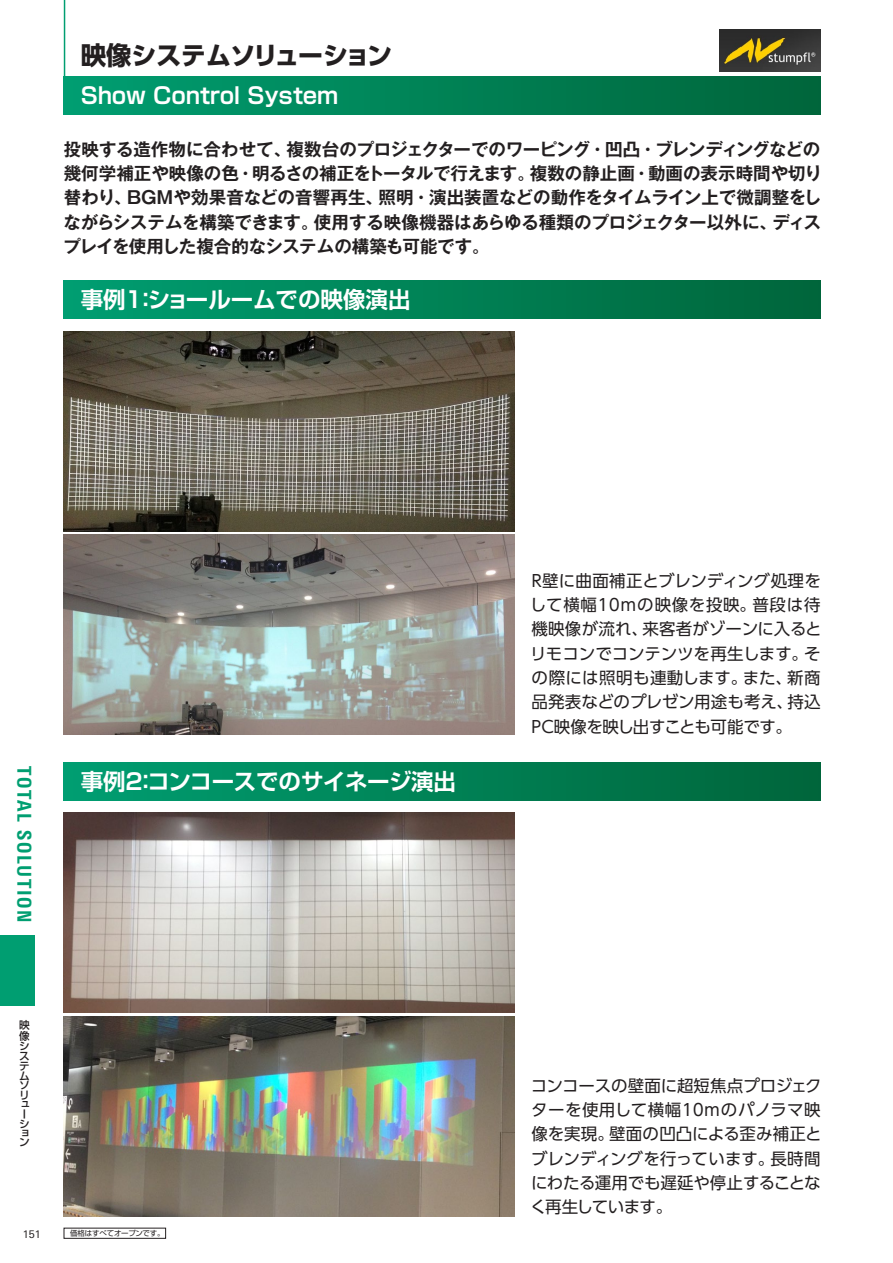
<style>
.page{position:relative;width:893px;height:1263px;background:#fff}
.page>*{position:absolute;margin:0;border:0;box-sizing:border-box;transform-origin:0 0}
.t1{font:700 25.5px "UD Shin Go Pro";letter-spacing:-.035em;color:#231f20}
.t2{font:700 22.5px "Shin Go Pro De";letter-spacing:-.03em;color:#fff}
.t3{font:700 22.5px "Shin Go Pro De";letter-spacing:-.37em;color:#fff}
.t4{font:700 22.5px "Shin Go Pro De";color:#fff}
.t5{font:800 condensed 19.2px "Linotype Univers";letter-spacing:.09em;color:#009e71}
.t6{font:700 17.55px/24.3px "Gothic MB101 Pro De";letter-spacing:-.02em;color:#231f20;text-align:justify}
.t7{font:16.5px/24.3px "UD Shin Go Pro";letter-spacing:-.015em;color:#231f20;text-align:justify}
.t8{font:500 10.65px/9.9px "Shin Go Pro";color:#231f20}
.t9{font:10.5px "Linotype Univers Basic";color:#231f20}
.t10{font:7.5px "Shin Go Pro";letter-spacing:-.03em;color:#231f20}
</style>
<div class="page">
<div style="left:64px;top:77px;width:757px;height:38px;background:linear-gradient(to right,#009e71,#00653a)"></div>
<hr style="left:64px;top:0;width:1px;height:77px;background:#009e71">
<img style="left:720px;top:30px;width:101px;height:42px">
<img style="left:64px;top:331px;width:450px;height:200px">
<img style="left:64px;top:813px;width:450px;height:200px">
<img style="left:64px;top:535px;width:450px;height:200px">
<img style="left:64px;top:1016px;width:450px;height:200px">
<div style="left:64px;top:281px;width:757px;height:38px;background:linear-gradient(to right,#009e71,#00653a)"></div>
<div style="left:64px;top:762px;width:757px;height:38px;background:linear-gradient(to right,#009e71,#00653a)"></div>
<div style="left:0;top:935px;width:34px;height:71px;background:#009e71"></div>
<h1 class="t1" style="left:81px;top:34px;width:313px">映像システムソリューション</h1>
<h2 class="t3" style="left:78px;top:77px;width:262px">Ｓｈｏｗ ＣｏｎｔｒｏｌＳｙｓｔｅｍ</h2>
<p class="t6" style="left:63px;top:135px;width:760px">投映する造作物に合わせて、複数台のプロジェクターでのワーピング・凹凸・ブレンディングなどの幾何学補正や映像の色・明るさの補正をトータルで行えます。複数の静止画・動画の表示時間や切り替わり、ＢＧＭや効果音などの音響再生、照明・演出装置などの動作をタイムライン上で微調整をしながらシステムを構築できます。使用する映像機器はあらゆる種類のプロジェクター以外に、ディスプレイを使用した複合的なシステムの構築も可能です。</p>
<h2 class="t4" style="left:81px;top:281px;width:331px">事例１：ショールームでの映像演出</h2>
<p class="t5" style="left:36px;top:766px;width:158px;rotate:90deg">TOTAL SOLUTION</p>
<p class="t8" style="left:19px;top:1018px;width:12px">映像システムソリュー</p>
<p class="t8" style="left:19px;top:1118px;width:12px;line-height:8.9px;text-align:justify">ション</p>
<h2 class="t2" style="left:81px;top:763px;width:377px">事例２：コンコースでのサイネージ演出</h2>
<p class="t9" style="left:23px;top:1228px;width:20px">151</p>
<p class="t10" style="left:70px;top:1227px;width:96px">価格はすべてオープンです。</p>
<p class="t7" style="left:528px;top:568px;width:295px">Ｒ壁に曲面補正とブレンディング処理をして横幅１０ｍの映像を投映。普段は待機映像が流れ、来客者がゾーンに入るとリモコンでコンテンツを再生します。その際には照明も連動します。また、新商品発表などのプレゼン用途も考え、持込ＰＣ映像を映し出すことも可能です。</p>
<p class="t7" style="left:530px;top:1073px;width:293px">コンコースの壁面に超短焦点プロジェクターを使用して横幅１０ｍのパノラマ映像を実現。壁面の凹凸による歪み補正とブレンディングを行っています。長時間にわたる運用でも遅延や停止することなく再生しています。</p>
</div>
